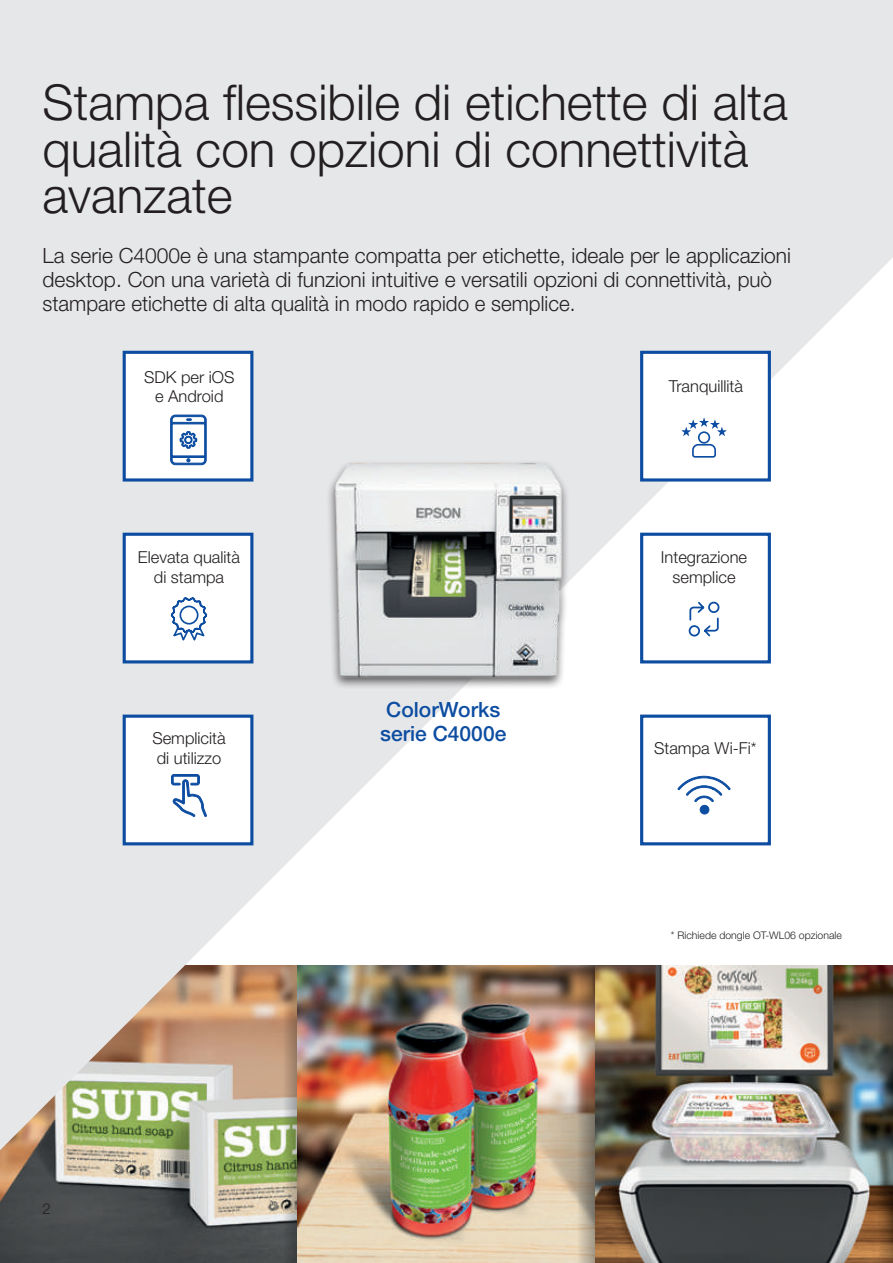
<style>
.page{position:relative;width:893px;height:1263px;background:#fff}
.page>*{position:absolute;margin:0;border:0;box-sizing:border-box;transform-origin:0 0}
.t1{font:300 49.5px/46.5px "Helvetica Neue LT Pro";color:#231f20}
.t2{font:300 21px/24px "Helvetica Neue LT Pro";color:#231f20}
.t3{font:500 21px/24px "Helvetica Neue LT Pro";color:#0d4da1}
.t4{font:300 16.5px/19.5px "Helvetica Neue LT Pro";color:#231f20;text-align:center}
.t5{font:300 15px "Helvetica Neue LT Pro";color:#231f20}
.t6{font:300 10.5px "Helvetica Neue LT Pro";color:#231f20}
</style>
<div class="page">
<img style="left:0;top:1150px;width:869px;height:113px">
<img style="left:274px;top:1150px;width:48px;height:113px">
<svg style="left:569px;top:1150px;width:47px;height:113px;background:#988168"></svg>
<svg style="left:869px;top:1150px;width:24px;height:113px;background:#7c634a"></svg>
<img style="left:0;top:0;width:893px;height:1150px">
<div style="left:642px;top:716px;width:127px;height:128px;background:#fff"></div>
<div style="left:640px;top:715px;width:131px;height:130px;border:3px solid #0d4da1"></div>
<div style="left:642px;top:534px;width:127px;height:128px;background:#fff"></div>
<div style="left:640px;top:533px;width:131px;height:130px;border:3px solid #0d4da1"></div>
<div style="left:642px;top:352px;width:127px;height:128px;background:#fff"></div>
<div style="left:640px;top:351px;width:131px;height:130px;border:3px solid #0d4da1"></div>
<div style="left:124px;top:534px;width:128px;height:128px;background:#fff"></div>
<div style="left:123px;top:533px;width:130px;height:130px;border:3px solid #0d4da1"></div>
<div style="left:124px;top:352px;width:128px;height:128px;background:#fff"></div>
<div style="left:123px;top:351px;width:130px;height:130px;border:3px solid #0d4da1"></div>
<div style="left:124px;top:716px;width:128px;height:128px;background:#fff"></div>
<div style="left:123px;top:715px;width:130px;height:130px;border:3px solid #0d4da1"></div>
<svg style="left:171px;top:597px;width:36px;height:44px"></svg>
<svg style="left:171px;top:774px;width:36px;height:43px"></svg>
<svg style="left:677px;top:776px;width:54px;height:38px"></svg>
<svg style="left:171px;top:415px;width:35px;height:50px"></svg>
<svg style="left:689px;top:601px;width:31px;height:36px"></svg>
<svg style="left:692px;top:443px;width:24px;height:15px"></svg>
<svg style="left:681px;top:418px;width:46px;height:18px"></svg>
<div style="left:698px;top:431px;width:12px;height:13px;border:2px solid #0d4da1;border-radius:50%"></div>
<div style="left:326px;top:459px;width:244px;height:230px;background:#231f20;opacity:.75"></div>
<img style="left:322px;top:448px;width:243px;height:245px">
<h1 class="t1" style="left:43px;top:78px;width:747px">Stampa flessibile di etichette di alta qualità con opzioni di connettività avanzate</h1>
<p class="t2" style="left:43px;top:243px;width:750px">La serie C4000e è una stampante compatta per etichette, ideale per le applicazioni desktop. Con una varietà di funzioni intuitive e versatili opzioni di connettività, può stampare etichette di alta qualità in modo rapido e semplice.</p>
<p class="t4" style="left:144px;top:367px;width:92px">SDK per iOS e Android</p>
<p class="t4" style="left:669px;top:376px;width:76px">Tranquillità</p>
<p class="t4" style="left:138px;top:547px;width:104px">Elevata qualità di stampa</p>
<p class="t4" style="left:661px;top:547px;width:88px">Integrazione semplice</p>
<p class="t3" style="left:380px;top:697px;width:128px">ColorWorks serie C4000e</p>
<p class="t4" style="left:152px;top:728px;width:75px;text-align:left">Semplicità di utilizzo</p>
<p class="t4" style="left:654px;top:738px;width:104px">Stampa Wi-Fi*</p>
<p class="t5" style="left:43px;top:1200px;width:10px">2</p>
<p class="t6" style="left:671px;top:929px;width:172px">* Richiede dongle OT-WL06 opzionale</p>
</div>
